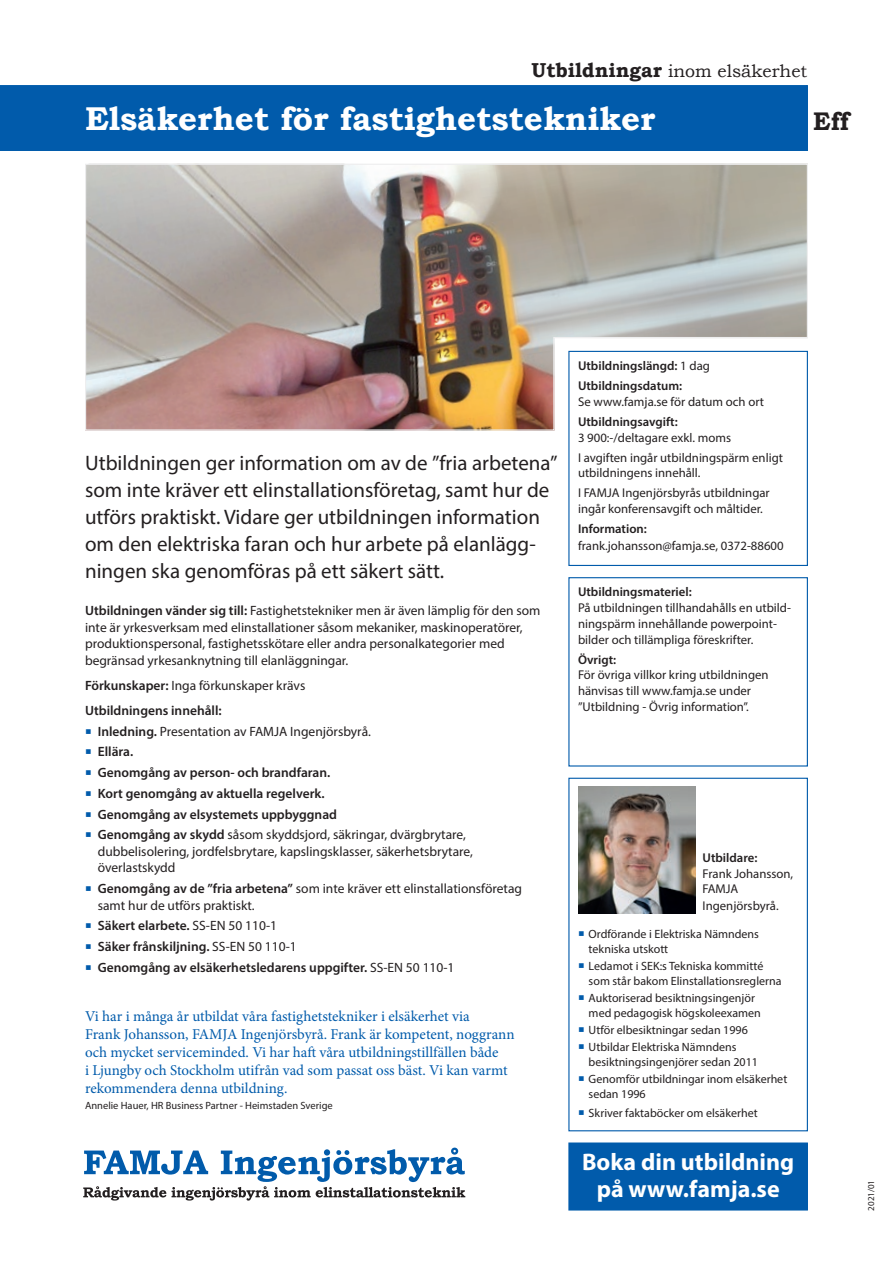
<style>
.page{position:relative;width:893px;height:1263px;background:#fff}
.page>*{position:absolute;margin:0;border:0;box-sizing:border-box;transform-origin:0 0}
.t1{font:700 33px "Bookman Old Style";color:#fff}
.t2{font:700 25.5px "Bookman Old Style";color:#231f20;scale:.95 1}
.t3{font:700 24px/27px "Myriad Pro";color:#fff;text-align:center}
.t4{font:21px/27px "Myriad Pro";color:#231f20}
.t5{font:17.7px "Bookman Old Style";color:#231f20}
.t6{font:15px/18px "Minion Pro";color:#015bab}
.t7{font:13.5px/16.5px "Myriad Pro";color:#231f20}
.t8{font:600 13.5px/25px "Myriad Pro";color:#231f20}
.t9{font:12.75px/15.8px "Myriad Pro";color:#231f20}
.t10{font:600 12.75px/20px "Myriad Pro";color:#231f20}
.t11{font:12px/15px "Myriad Pro";color:#231f20}
.t12{font:10.5px "Myriad Pro";color:#231f20}
.t13{font:9px "Myriad Pro";color:#231f20}
.s1{font-weight:700;font-size:20.1px}
.s2{font-weight:600}
.s3{font-weight:400}
.s4{color:#015bab}
</style>
<div class="page">
<div style="left:0;top:85px;width:808px;height:66px;background:#015bab"></div>
<div style="left:569px;top:1143px;width:238px;height:67px;background:#015bab"></div>
<div style="left:568px;top:1142px;width:240px;height:68px;border:1px solid #015bab"></div>
<img style="left:85px;top:163px;width:723px;height:268px">
<div style="left:568px;top:351px;width:240px;height:215px;border:1px solid #015bab"></div>
<div style="left:568px;top:577px;width:240px;height:189px;border:1px solid #015bab"></div>
<svg style="left:83px;top:1147px;width:382px;height:53px"></svg>
<div style="left:568px;top:778px;width:240px;height:353px;border:1px solid #015bab"></div>
<img style="left:578px;top:787px;width:117px;height:127px">
<h3 class="t5" style="left:531px;top:59px;width:277px"><span class="s1">Utbildningar</span> inom elsäkerhet</h3>
<h1 class="t1" style="left:85px;top:95px;width:572px">Elsäkerhet för fastighetstekniker</h1>
<h2 class="t2" style="left:813px;top:103px;width:39px">Eff</h2>
<p class="t4" style="left:85px;top:449px;width:474px">Utbildningen ger information om av de ”fria arbetena” som inte kräver ett elinstallationsföretag, samt hur de utförs praktiskt. Vidare ger utbildningen information om den elektriska faran och hur arbete på elanlägg&shy;ningen ska genomföras på ett säkert sätt.</p>
<p class="t7" style="left:85px;top:602px;width:457px"><span class="s2">Utbildningen vänder sig till:</span> Fastighetstekniker men är även lämplig för den som inte är yrkesverksam med elinstallationer såsom mekaniker, maskinoperatörer, produktionspersonal, fastighetsskötare eller andra personalkategorier med begränsad yrkesanknytning till elanläggningar.</p>
<p class="t8" style="left:85px;top:672px;width:222px">Förkunskaper: <span class="s3">Inga förkunskaper krävs<br></span>Utbildningens innehåll:</p>
<p class="t7" style="left:85px;top:723px;width:287px"><span class="s4">○</span> <span class="s2">Inledning.</span> Presentation av FAMJA Ingenjörsbyrå.</p>
<p class="t8" style="left:85px;top:739px;width:50px"><span class="s4">○</span> Ellära.</p>
<p class="t8" style="left:85px;top:760px;width:247px"><span class="s4">○</span> Genomgång av person- och brandfaran.</p>
<p class="t8" style="left:85px;top:780px;width:241px"><span class="s4">○</span> Kort genomgång av aktuella regelverk.</p>
<p class="t8" style="left:85px;top:801px;width:253px"><span class="s4">○</span> Genomgång av elsystemets uppbyggnad</p>
<p class="t7" style="left:98px;top:826px;width:377px;text-indent:-13px"><span class="s4">○</span> <span class="s2">Genomgång av skydd</span> såsom skyddsjord, säkringar, dvärgbrytare, dubbelisolering, jordfelsbrytare, kapslingsklasser, säkerhetsbrytare, överlastskydd</p>
<p class="t7" style="left:98px;top:880px;width:426px;text-indent:-13px"><span class="s4">○</span> <span class="s2">Genomgång av de ”fria arbetena”</span> som inte kräver ett elinstallationsföretag samt hur de utförs praktiskt.</p>
<p class="t8" style="left:85px;top:913px;width:194px"><span class="s4">○</span> Säkert elarbete. <span class="s3">SS-EN 50 110-1</span></p>
<p class="t8" style="left:85px;top:934px;width:213px"><span class="s4">○</span> Säker frånskiljning. <span class="s3">SS-EN 50 110-1</span></p>
<p class="t8" style="left:85px;top:954px;width:371px"><span class="s4">○</span> Genomgång av elsäkerhetsledarens uppgifter. <span class="s3">SS-EN 50 110-1</span></p>
<p class="t6" style="left:85px;top:1007px;width:431px">Vi har i många år utbildat våra fastighetstekniker i elsäkerhet via<br>Frank Johansson, FAMJA Ingenjörsbyrå. Frank är kompetent, noggrann och mycket serviceminded. Vi har haft våra utbildningstillfällen både<br>i Ljungby och Stockholm utifrån vad som passat oss bäst. Vi kan varmt rekommendera denna utbildning.</p>
<p class="t12" style="left:85px;top:1099px;width:249px">Annelie Hauer, HR Business Partner - Heimstaden Sverige</p>
<p class="t10" style="left:578px;top:355px;width:133px">Utbildningslängd: <span class="s3">1 dag<br></span>Utbildningsdatum:</p>
<p class="t9" style="left:578px;top:393px;width:188px">Se www.famja.se för datum och ort</p>
<p class="t10" style="left:578px;top:411px;width:101px">Utbildningsavgift:</p>
<p class="t9" style="left:578px;top:427px;width:206px;line-height:20px">3 900:-/deltagare exkl. moms<br>I avgiften ingår utbildningspärm enligt</p>
<p class="t9" style="left:578px;top:463px;width:193px;line-height:20px">utbildningens innehåll.<br>I FAMJA Ingenjörsbyrås utbildningar</p>
<p class="t9" style="left:578px;top:501px;width:186px">ingår konferensavgift och måltider.</p>
<p class="t10" style="left:578px;top:518px;width:70px">Information:</p>
<p class="t9" style="left:578px;top:537px;width:207px">frank.johansson@famja.se, 0372-88600</p>
<p class="t10" style="left:578px;top:582px;width:115px">Utbildningsmateriel:</p>
<p class="t9" style="left:578px;top:600px;width:214px">På utbildningen tillhandahålls en utbild&shy;ningspärm innehållande powerpoint&shy;bilder och tillämpliga föreskrifter.</p>
<p class="t10" style="left:578px;top:649px;width:40px">Övrigt:</p>
<p class="t9" style="left:578px;top:667px;width:192px">För övriga villkor kring utbildningen hänvisas till www.famja.se under ”Utbildning - Övrig information”.</p>
<p class="t10" style="left:702px;top:847px;width:56px">Utbildare:</p>
<p class="t9" style="left:702px;top:865px;width:92px;line-height:16.2px">Frank Johansson,<br>FAMJA<br>Ingenjörsbyrå.</p>
<p class="t11" style="left:589px;top:926px;width:172px;text-indent:-11px"><span class="s4">○</span> Ordförande i Elektriska Nämndens tekniska utskott</p>
<p class="t11" style="left:589px;top:958px;width:194px;text-indent:-11px"><span class="s4">○</span> Ledamot i SEK:s Tekniska kommitté som står bakom Elinstallationsreglerna</p>
<p class="t11" style="left:589px;top:990px;width:174px;text-indent:-11px"><span class="s4">○</span> Auktoriserad besiktningsingenjör med pedagogisk högskoleexamen</p>
<p class="t11" style="left:578px;top:1022px;width:171px"><span class="s4">○</span> Utför elbesiktningar sedan 1996</p>
<p class="t11" style="left:589px;top:1039px;width:171px;text-indent:-11px"><span class="s4">○</span> Utbildar Elektriska Nämndens besiktningsingenjörer sedan 2011</p>
<p class="t11" style="left:589px;top:1072px;width:200px;text-indent:-11px"><span class="s4">○</span> Genomför utbildningar inom elsäkerhet sedan 1996</p>
<p class="t11" style="left:578px;top:1105px;width:181px"><span class="s4">○</span> Skriver faktaböcker om elsäkerhet</p>
<h3 class="t3" style="left:582px;top:1148px;width:214px">Boka din utbildning på www.famja.se</h3>
<p class="t13" style="left:866px;top:1211px;width:32px;rotate:-90deg">2021/01</p>
</div>
